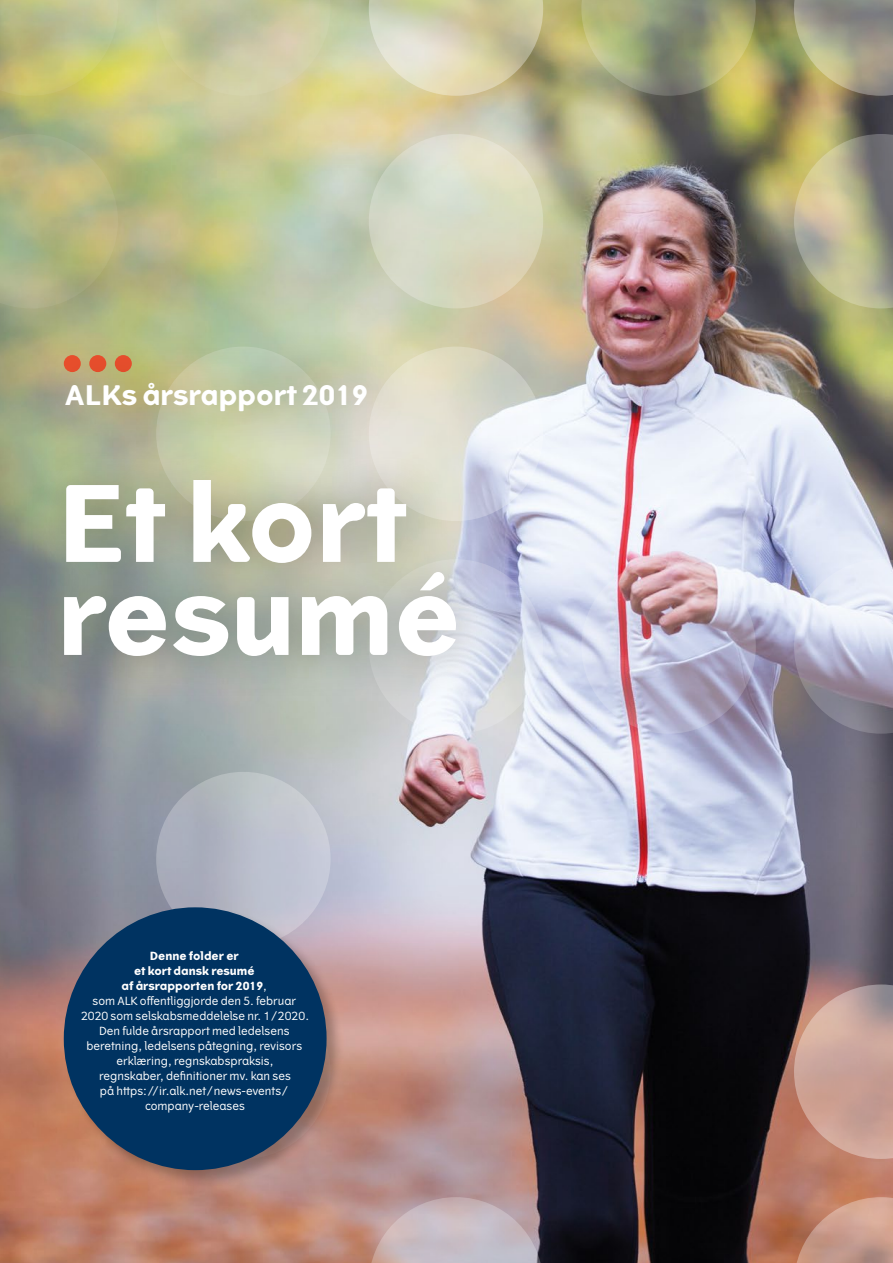
<style>
.page{position:relative;width:893px;height:1263px;background:#fff}
.page>*{position:absolute;margin:0;border:0;box-sizing:border-box;transform-origin:0 0}
.t1{font:700 105px/93px "Vertigo";color:#fff}
.t2{font:700 27px "Vertigo";color:#fff}
.t3{font:11.25px/15px "Vertigo";color:#fff;text-align:center}
.s1{font-weight:700}
</style>
<div class="page">
<img style="left:0;top:0;width:893px;height:1263px">
<svg style="left:0;top:0;width:118px;height:96px"></svg>
<svg style="left:0;top:134px;width:118px;height:174px"></svg>
<svg style="left:156px;top:0;width:175px;height:96px"></svg>
<div style="left:156px;top:772px;width:175px;height:174px;background:linear-gradient(to right,#a3a7b4,#cbcfda);border-radius:50%"></div>
<svg style="left:369px;top:134px;width:174px;height:174px;fill:#d8dac5"></svg>
<svg style="left:369px;top:347px;width:174px;height:174px;fill:#f2f5fb"></svg>
<svg style="left:369px;top:559px;width:174px;height:175px"></svg>
<svg style="left:369px;top:1197px;width:174px;height:66px"></svg>
<svg style="left:581px;top:559px;width:175px;height:175px"></svg>
<img style="left:369px;top:0;width:524px;height:96px">
<svg style="left:794px;top:134px;width:99px;height:174px"></svg>
<svg style="left:794px;top:559px;width:99px;height:175px"></svg>
<svg style="left:792px;top:984px;width:101px;height:279px"></svg>
<div style="left:63px;top:907px;width:281px;height:281px;background:#000;opacity:.25"></div>
<div style="left:64px;top:907px;width:263px;height:263px;background:#003361;border-radius:50%"></div>
<div style="left:21px;top:339px;width:484px;height:363px;background:#000;opacity:.35"></div>
<h2 class="t2" style="left:65px;top:379px;width:305px">ALKs årsrapport 2019</h2>
<h1 class="t1" style="left:57px;top:477px;width:405px">Et kort resumé</h1>
<p class="t3" style="left:81px;top:949px;width:230px"><span class="s1">Denne folder er<br>et kort dansk resumé<br>af årsrapporten for 2019</span>,<br>som ALK offentliggjorde den 5. februar<br>2020 som selskabsmeddelelse nr. 1/2020.<br>Den fulde årsrapport med ledelsens beretning, ledelsens påtegning, revisors erklæring, regnskabspraksis,<br>regnskaber, definitioner mv. kan ses<br>på https://ir.alk.net/news-events/ company-releases</p>
</div>
